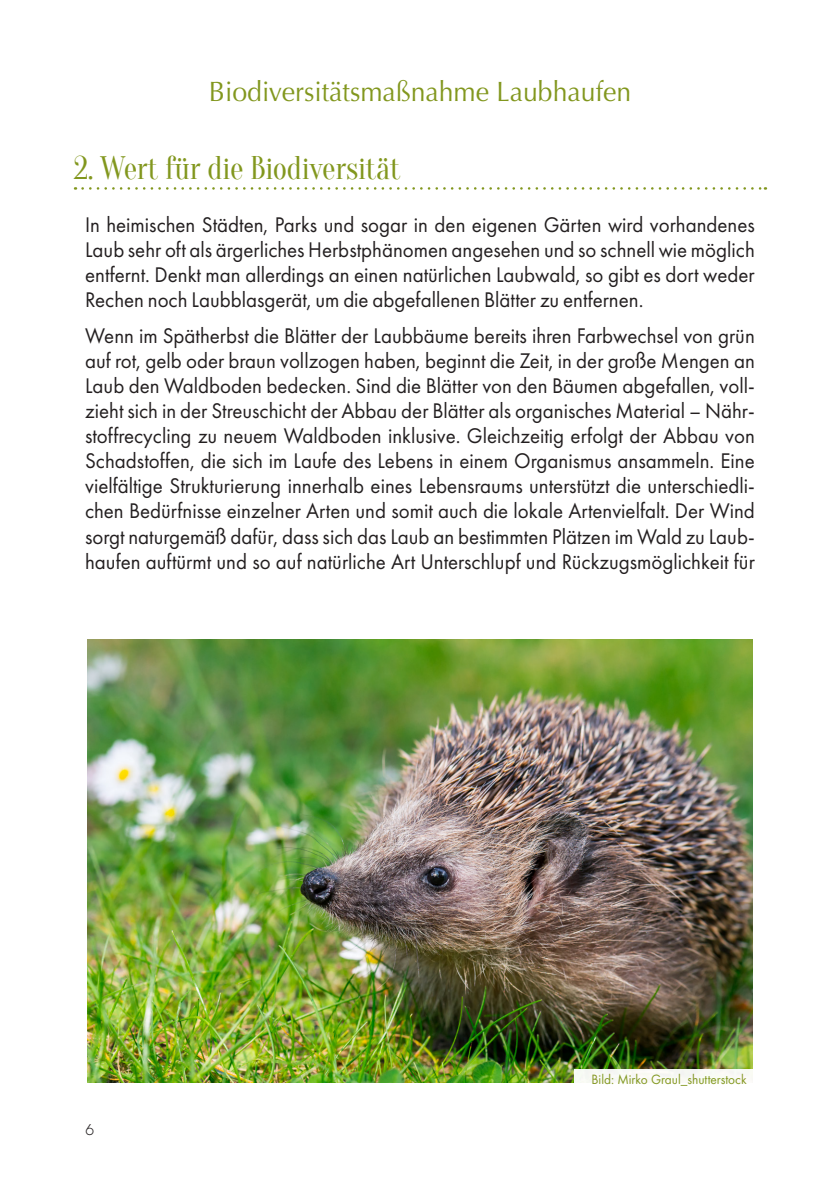
<style>
.page{position:relative;width:840px;height:1191px;background:#fff}
.page>*{position:absolute;margin:0;border:0;box-sizing:border-box;transform-origin:0 0}
._3__Hauptüberschrift{font:32px "Oranienbaum";letter-spacing:-.01em;color:#82971e;scale:.95 1}
.t1{font:28px "Optima";color:#82971e;scale:.95 1}
._5__Absatz_Text{font:22px/25px "Futura PT";color:#231f20;text-align:justify;scale:.95 1}
.t2{font:14px "Futura PT";color:#82971e;scale:.95 1}
.t3{font:14px "Lulo Clean One";color:#231f20}
</style>
<div class="page">
<svg style="left:82px;top:187px;width:683px;height:3px"></svg>
<img style="left:87px;top:639px;width:665px;height:443px">
<div style="left:574px;top:1068px;width:178px;height:16px;background:#f8f9f4"></div>
<p class="t1" style="left:209px;top:75px;width:446px">Biodiversitätsmaßnahme Laubhaufen</p>
<p class="_3__Hauptüberschrift" style="left:74px;top:150px;width:345px">2. Wert für die Biodiversität</p>
<p class="_5__Absatz_Text" style="left:85px;top:212px;width:706px">In heimischen Städten, Parks und sogar in den eigenen Gärten wird vorhandenes Laub sehr oft als ärgerliches Herbstphänomen angesehen und so schnell wie möglich entfernt. Denkt man allerdings an einen natürlichen Laubwald, so gibt es dort weder Rechen noch Laubblasgerät, um die abgefallenen Blätter zu entfernen.</p>
<p class="_5__Absatz_Text" style="left:85px;top:323px;width:706px">Wenn im Spätherbst die Blätter der Laubbäume bereits ihren Farbwechsel von grün auf rot, gelb oder braun vollzogen haben, beginnt die Zeit, in der große Mengen an Laub den Waldboden bedecken. Sind die Blätter von den Bäumen abgefallen, voll&shy;zieht sich in der Streuschicht der Abbau der Blätter als organisches Material – Nähr&shy;stoffrecycling zu neuem Waldboden inklusive. Gleichzeitig erfolgt der Abbau von Schadstoffen, die sich im Laufe des Lebens in einem Organismus ansammeln. Eine vielfältige Strukturierung innerhalb eines Lebensraums unterstützt die unterschiedli&shy;chen Bedürfnisse einzelner Arten und somit auch die lokale Artenvielfalt. Der Wind sorgt naturgemäß dafür, dass sich das Laub an bestimmten Plätzen im Wald zu Laub&shy;haufen auftürmt und so auf natürliche Art Unterschlupf und Rückzugsmöglichkeit für</p>
<p class="t3" style="left:85px;top:1119px;width:13px">6</p>
<p class="t2" style="left:591px;top:1070px;width:165px">Bild: Mirko Graul_shutterstock</p>
</div>
